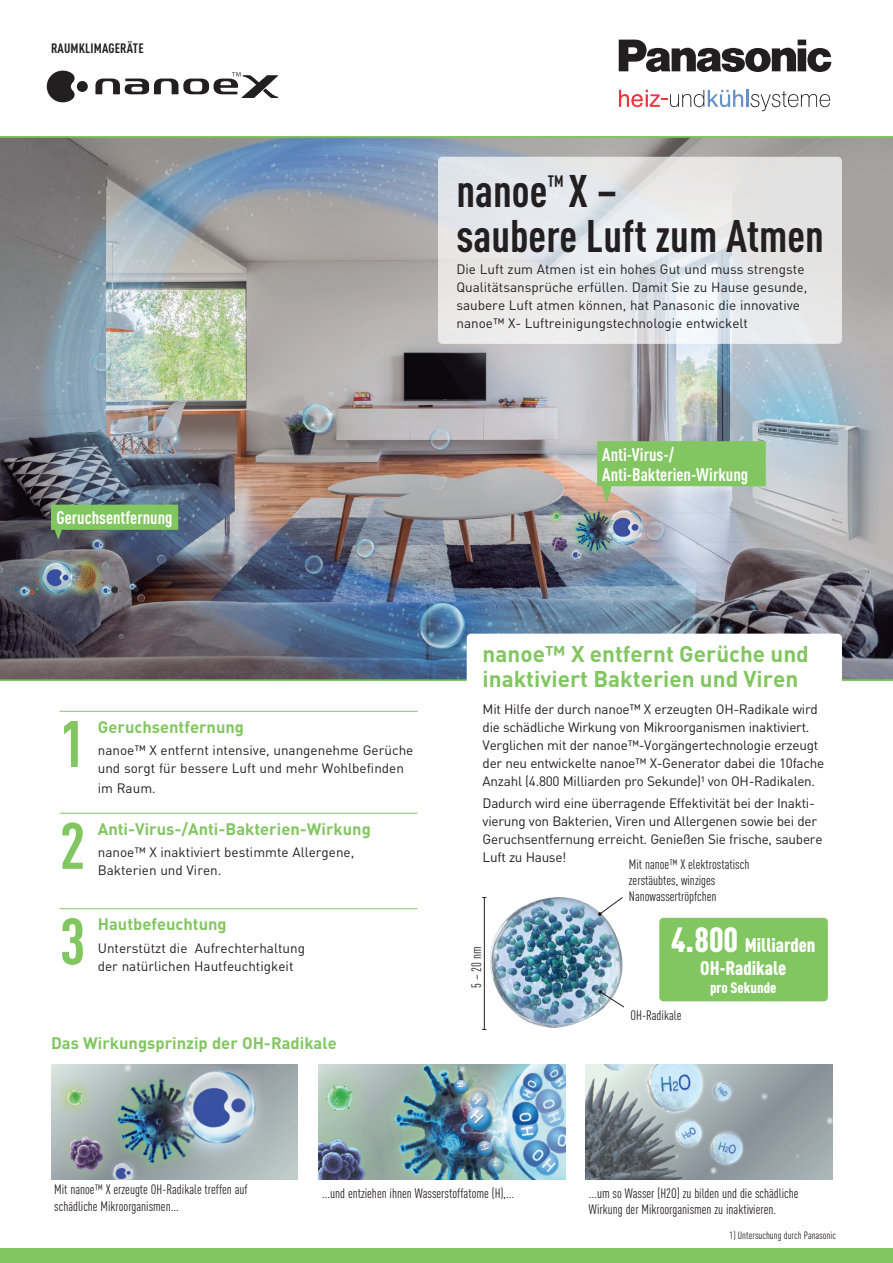
<style>
.page{position:relative;width:893px;height:1263px;background:#fff}
.page>*{position:absolute;margin:0;border:0;box-sizing:border-box;transform-origin:0 0}
._00_19_HEADLINE_11B{font:700 64.5px "DIN Cond";color:#82c661}
._01_18_TEXT_11R{font:700 45px/45px "DIN Cond";color:#231f20}
._00_20_HEADLINE_9_5B{font:700 22.5px/25.5px "DIN";color:#82c661}
._01_18_TEXT_11B{font:900 19.5px "DIN Cond";color:#fff}
._00_19_TEXT_13M_RAC{font:700 18px/19.8px "DIN Cond";color:#fff}
._00_19_HEADLINE_11B-2{font:700 16.5px "DIN";color:#82c661}
._01_18_TEXT_11B-2{font:700 16.5px "DIN";color:#82c661}
._01_18_TEXT_11B-3{font:900 15px "DIN Cond";color:#fff}
._01_20_TEXT_9R{font:13.5px/18px "DIN";letter-spacing:-.02em;color:#231f20}
._01_18_TEXT_11R-2{font:13.5px/18px "DIN";color:#231f20}
._01_18_TEXT_11R-3{font:13.5px/16.2px "DIN Cond";color:#231f20}
.t1{font:700 13.5px "DIN Cond";letter-spacing:.01em;color:#231f20}
._01_18_TEXT_11R-4{font:10.5px "DIN Cond";color:#231f20}
.s1{font-family:"DIN Cond";font-size:16.5px}
.s2{font-size:34.5px}
</style>
<div class="page">
<img style="left:0;top:136px;width:893px;height:545px">
<img style="left:51px;top:1064px;width:247px;height:115px">
<img style="left:319px;top:1064px;width:247px;height:115px">
<img style="left:586px;top:1064px;width:246px;height:115px">
<img style="left:490px;top:897px;width:132px;height:131px">
<svg style="left:598px;top:897px;width:25px;height:19px"></svg>
<svg style="left:598px;top:990px;width:26px;height:18px"></svg>
<hr style="left:484px;top:897px;width:1px;height:132px;background:#231f20">
<div style="left:467px;top:634px;width:375px;height:187px;background:#fff;border-radius:4px"></div>
<svg style="left:438px;top:157px;width:404px;height:187px;background:#e5e7e9"></svg>
<div style="left:0;top:1248px;width:893px;height:15px;background:#82c661"></div>
<svg style="left:619px;top:40px;width:212px;height:32px"></svg>
<svg style="left:619px;top:90px;width:211px;height:21px"></svg>
<hr style="left:60px;top:813px;width:358px;height:1px;background:#82c661">
<hr style="left:60px;top:908px;width:358px;height:1px;background:#82c661">
<hr style="left:60px;top:711px;width:358px;height:1px;background:#82c661">
<div style="left:659px;top:918px;width:169px;height:83px;background:#82c661;border-radius:4px"></div>
<div style="left:77px;top:81px;width:11px;height:11px;background:#231f20;border-radius:50%"></div>
<svg style="left:47px;top:71px;width:28px;height:31px"></svg>
<svg style="left:95px;top:72px;width:183px;height:26px"></svg>
<svg style="left:597px;top:441px;width:169px;height:63px;background:#96c77f"></svg>
<svg style="left:51px;top:505px;width:127px;height:35px;background:#72a664"></svg>
<p class="t1" style="left:51px;top:40px;width:94px">RAUMKLIMAGERÄTE</p>
<p class="_00_19_TEXT_13M_RAC" style="left:57px;top:507px;width:118px">Geruchsentfernung</p>
<p class="_01_18_TEXT_11R" style="left:456px;top:167px;width:369px">nanoe<sup>™</sup> X –<br>saubere Luft zum Atmen</p>
<p class="_01_18_TEXT_11R-2" style="left:456px;top:260px;width:352px">Die Luft zum Atmen ist ein hohes Gut und muss strengste Qualitätsansprüche erfüllen. Damit Sie zu Hause gesunde, saubere Luft atmen können, hat Panasonic die innovative nanoe™ X- Luftreinigungstechnologie entwickelt</p>
<p class="_00_19_TEXT_13M_RAC" style="left:602px;top:444px;width:148px">Anti-Virus-/<br>Anti-Bakterien-Wirkung</p>
<p class="_00_19_HEADLINE_11B" style="left:60px;top:705px;width:27px">1</p>
<p class="_00_19_HEADLINE_11B" style="left:60px;top:807px;width:27px">2</p>
<p class="_00_19_HEADLINE_11B-2" style="left:98px;top:716px;width:148px">Geruchsentfernung</p>
<p class="_01_18_TEXT_11R-2" style="left:98px;top:741px;width:317px">nanoe™ X entfernt intensive, unangenehme Gerüche und sorgt für bessere Luft und mehr Wohlbefinden</p>
<p class="_01_18_TEXT_11R-2" style="left:98px;top:779px;width:59px">im Raum<span class="s1">.</span></p>
<p class="_00_19_HEADLINE_11B-2" style="left:98px;top:818px;width:275px">Anti-Virus-/Anti-Bakterien-Wirkung</p>
<p class="_01_18_TEXT_11R-2" style="left:98px;top:843px;width:258px">nanoe™ X inaktiviert bestimmte Allergene,<br>Bakterien und Viren.</p>
<p class="_00_19_HEADLINE_11B" style="left:60px;top:902px;width:27px">3</p>
<p class="_00_19_HEADLINE_11B-2" style="left:98px;top:914px;width:130px">Hautbefeuchtung</p>
<p class="_01_18_TEXT_11R-2" style="left:98px;top:938px;width:209px">Unterstützt die Aufrechterhaltung der natürlichen Hautfeuchtigkeit</p>
<p class="_01_18_TEXT_11B-2" style="left:51px;top:1032px;width:287px">Das Wirkungsprinzip der OH-Radikale</p>
<p class="_00_20_HEADLINE_9_5B" style="left:483px;top:640px;width:328px">nanoe™ X entfernt Gerüche und inaktiviert Bakterien und Viren</p>
<p class="_01_20_TEXT_9R" style="left:483px;top:700px;width:343px">Mit Hilfe der durch nanoe™ X erzeugten OH-Radikale wird die schädliche Wirkung von Mikroorganismen inaktiviert.<br>Verglichen mit der nanoe™-Vorgängertechnologie erzeugt der neu entwickelte nanoe™ X-Generator dabei die 10fache Anzahl (4.800 Milliarden pro Sekunde)¹ von OH-Radikalen.</p>
<p class="_01_20_TEXT_9R" style="left:483px;top:794px;width:341px">Dadurch wird eine überragende Effektivität bei der Inakti&shy;vierung von Bakterien, Viren und Allergenen sowie bei der Geruchsentfernung erreicht. Genießen Sie frische, saubere Luft zu Hause!</p>
<p class="_01_18_TEXT_11R-3" style="left:629px;top:856px;width:122px">Mit nanoe™ X elektrostatisch zerstäubtes, winziges<br>Nanowassertröpfchen</p>
<p class="_01_18_TEXT_11R-3" style="left:468px;top:988px;width:43px;rotate:-90deg">5–20nm</p>
<p class="_01_18_TEXT_11B" style="left:671px;top:933px;width:146px"><span class="s2">4.800</span> Milliarden</p>
<p class="_01_18_TEXT_11B" style="left:700px;top:956px;width:88px">OH-Radikale</p>
<p class="_01_18_TEXT_11B-3" style="left:710px;top:979px;width:68px">pro Sekunde</p>
<p class="_01_18_TEXT_11R-3" style="left:631px;top:1007px;width:52px">OH-Radikale</p>
<p class="_01_18_TEXT_11R-3" style="left:54px;top:1181px;width:195px">Mit nanoe™ X erzeugte OH-Radikale treffen auf schädliche Mikroorganismen...</p>
<p class="_01_18_TEXT_11R-3" style="left:322px;top:1184px;width:193px">...und entziehen ihnen Wasserstoffatome (H),...</p>
<p class="_01_18_TEXT_11R-3" style="left:589px;top:1184px;width:211px">...um so Wasser (H2O) zu bilden und die schädliche<br>Wirkung der Mikroorganismen zu inaktivieren.</p>
<p class="_01_18_TEXT_11R-4" style="left:730px;top:1229px;width:108px">1) Untersuchung durch Panasonic</p>
</div>
